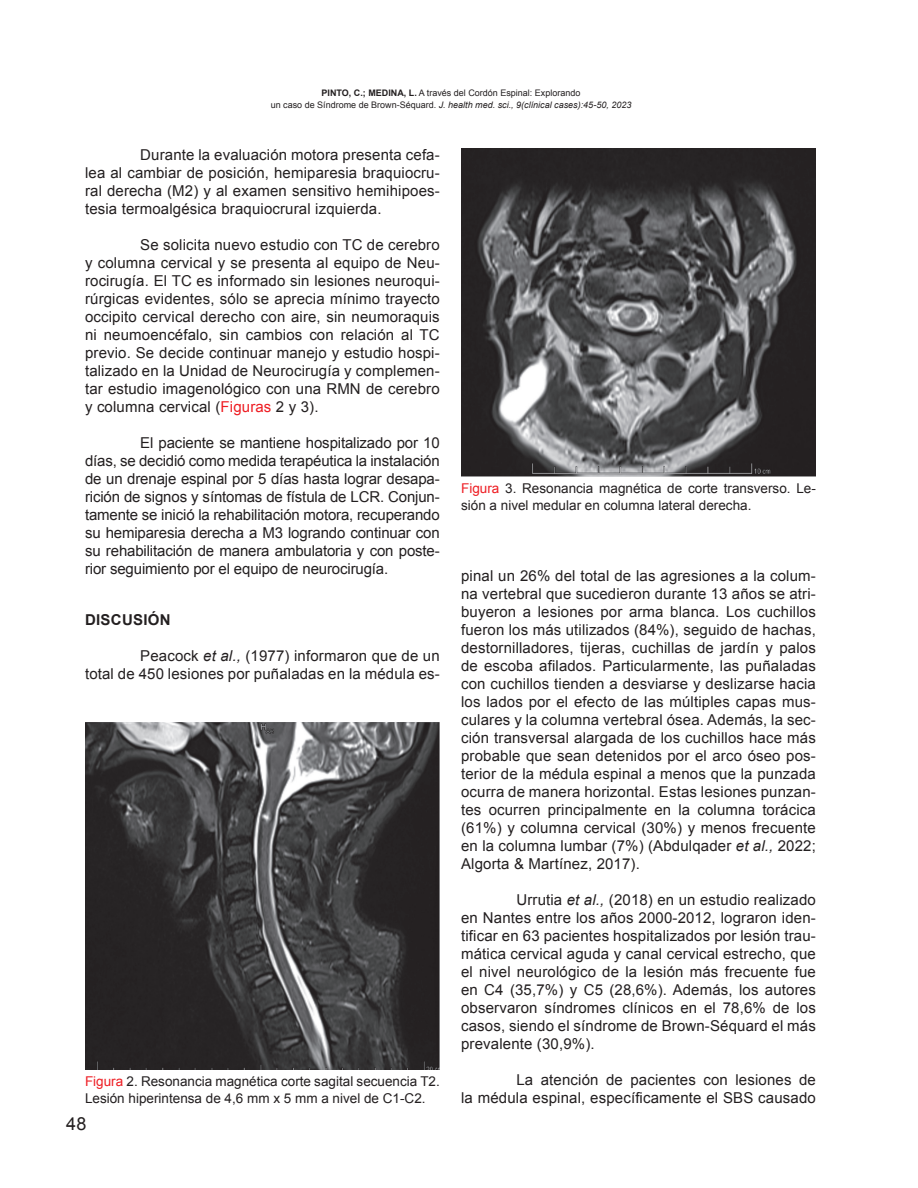
<style>
.page{position:relative;width:918px;height:1188px;background:#fff}
.page>*{position:absolute;margin:0;border:0;box-sizing:border-box;transform-origin:0 0}
.t1{font:18px "Arial";color:#231f20}
.TEXTO_GENERAL{font:15px/18px "Arial";letter-spacing:.01em;color:#231f20;text-align:justify}
.SUBTITULO_1{font:700 15px "Arial";letter-spacing:.02em;color:#231f20}
.FIGURA{font:13.5px/16.5px "Arial";color:#231f20}
.t2{font:9px/12px "Arial";color:#231f20;text-align:center}
.s1{font-weight:700}
.s2{font-style:italic}
.s3{color:#ee1d23}
</style>
<div class="page">
<img style="left:461px;top:149px;width:355px;height:328px">
<img style="left:85px;top:723px;width:355px;height:347px">
<p class="t2" style="left:271px;top:87px;width:362px"><span class="s1">PINTO, C.; MEDINA, L.</span> A través del Cordón Espinal: Explorando<br>un caso de Síndrome de Brown-Séquard. <span class="s2">J. health med. sci., 9(clínical cases):45-50, 2023</span></p>
<p class="TEXTO_GENERAL" style="left:85px;top:146px;width:356px;text-indent:55px">Durante la evaluación motora presenta cefa&shy;lea al cambiar de posición, hemiparesia braquiocru&shy;ral derecha (M2) y al examen sensitivo hemihipoes&shy;tesia termoalgésica braquiocrural izquierda.</p>
<p class="TEXTO_GENERAL" style="left:85px;top:236px;width:356px;text-indent:55px">Se solicita nuevo estudio con TC de cerebro y columna cervical y se presenta al equipo de Neu&shy;rocirugía. El TC es informado sin lesiones neuroqui&shy;rúrgicas evidentes, sólo se aprecia mínimo trayecto occipito cervical derecho con aire, sin neumoraquis ni neumoencéfalo, sin cambios con relación al TC previo. Se decide continuar manejo y estudio hospi&shy;talizado en la Unidad de Neurocirugía y complemen&shy;tar estudio imagenológico con una RMN de cerebro y columna cervical (<span class="s3">Figuras</span> 2 y 3).</p>
<p class="TEXTO_GENERAL" style="left:85px;top:434px;width:356px;text-indent:55px">El paciente se mantiene hospitalizado por 10 días, se decidió como medida terapéutica la instalación de un drenaje espinal por 5 días hasta lograr desapa&shy;rición de signos y síntomas de fístula de LCR. Conjun&shy;tamente se inició la rehabilitación motora, recuperando su hemiparesia derecha a M3 logrando continuar con su rehabilitación de manera ambulatoria y con poste&shy;rior seguimiento por el equipo de neurocirugía.</p>
<p class="SUBTITULO_1" style="left:85px;top:609px;width:87px">DISCUSIÓN</p>
<p class="TEXTO_GENERAL" style="left:85px;top:647px;width:356px;text-align:right">Peacock <span class="s2">et al.,</span> (1977) informaron que de un<br>total de 450 lesiones por puñaladas en la médula es-</p>
<p class="FIGURA" style="left:85px;top:1074px;width:356px"><span class="s3">Figura</span> 2. Resonancia magnética corte sagital secuencia T2.<br>Lesión hiperintensa de 4,6 mm x 5 mm a nivel de C1-C2.</p>
<p class="t1" style="left:66px;top:1112px;width:22px">48</p>
<p class="FIGURA" style="left:461px;top:480px;width:356px"><span class="s3">Figura</span> 3. Resonancia magnética de corte transverso. Le&shy;sión a nivel medular en columna lateral derecha.</p>
<p class="TEXTO_GENERAL" style="left:461px;top:567px;width:356px">pinal un 26% del total de las agresiones a la colum&shy;na vertebral que sucedieron durante 13 años se atri&shy;buyeron a lesiones por arma blanca. Los cuchillos fueron los más utilizados (84%), seguido de hachas, destornilladores, tijeras, cuchillas de jardín y palos de escoba afilados. Particularmente, las puñaladas con cuchillos tienden a desviarse y deslizarse hacia los lados por el efecto de las múltiples capas mus&shy;culares y la columna vertebral ósea. Además, la sec&shy;ción transversal alargada de los cuchillos hace más probable que sean detenidos por el arco óseo pos&shy;terior de la médula espinal a menos que la punzada ocurra de manera horizontal. Estas lesiones punzan&shy;tes ocurren principalmente en la columna torácica (61%) y columna cervical (30%) y menos frecuente en la columna lumbar (7%) (Abdulqader <span class="s2">et al.,</span> 2022; Algorta &amp; Martínez, 2017).</p>
<p class="TEXTO_GENERAL" style="left:461px;top:891px;width:356px;text-indent:55px">Urrutia <span class="s2">et al.,</span> (2018) en un estudio realizado en Nantes entre los años 2000-2012, lograron iden&shy;tificar en 63 pacientes hospitalizados por lesión trau&shy;mática cervical aguda y canal cervical estrecho, que el nivel neurológico de la lesión más frecuente fue en C4 (35,7%) y C5 (28,6%). Además, los autores observaron síndromes clínicos en el 78,6% de los casos, siendo el síndrome de Brown-Séquard el más prevalente (30,9%).</p>
<p class="TEXTO_GENERAL" style="left:461px;top:1071px;width:356px;text-align:right">La atención de pacientes con lesiones de<br>la médula espinal, específicamente el SBS causado</p>
</div>
